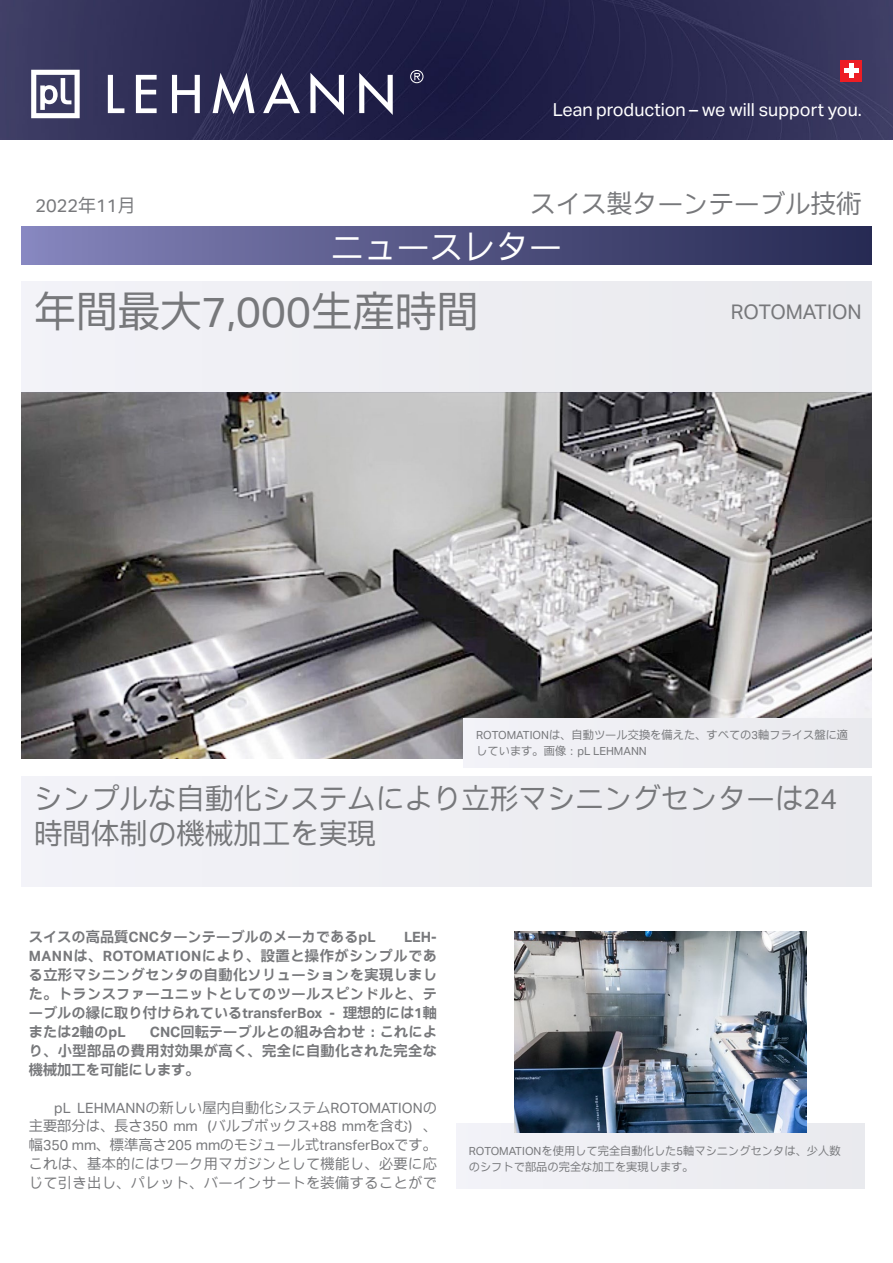
<style>
.page{position:relative;width:893px;height:1263px;background:#fff}
.page>*{position:absolute;margin:0;border:0;box-sizing:border-box;transform-origin:0 0}
.t1{font:42px "Aktiv Grotesk JP";color:#77787b}
.t2{font:33px "Aktiv Grotesk JP";color:#fff}
.t3{font:28.5px/34.5px "Aktiv Grotesk JP";color:#77787b}
.t4{font:25.5px "Aktiv Grotesk JP";color:#77787b}
.t5{font:20.25px "Aktiv Grotesk JP";color:#77787b}
.t6{font:18px "Aktiv Grotesk JP";color:#fff}
.t7{font:18px "Aktiv Grotesk JP";color:#77787b}
.Grundtext{font:700 14.25px/18.9px "Aktiv Grotesk JP";color:#77787b;text-align:justify}
.Grundtext-2{font:14.25px/18.9px "Aktiv Grotesk JP";letter-spacing:.025em;color:#77787b;text-align:justify}
.Legende{font:11.25px/15.8px "Aktiv Grotesk JP";color:#77787b}
</style>
<div class="page">
<img style="left:0;top:0;width:893px;height:139px">
<svg style="left:31px;top:70px;width:49px;height:48px"></svg>
<svg style="left:136px;top:75px;width:21px;height:38px"></svg>
<svg style="left:172px;top:75px;width:28px;height:38px"></svg>
<svg style="left:213px;top:73px;width:42px;height:41px"></svg>
<svg style="left:310px;top:73px;width:34px;height:42px"></svg>
<svg style="left:359px;top:73px;width:34px;height:42px"></svg>
<svg style="left:263px;top:73px;width:37px;height:40px"></svg>
<svg style="left:108px;top:75px;width:16px;height:38px"></svg>
<svg style="left:410px;top:70px;width:13px;height:13px"></svg>
<div style="left:840px;top:60px;width:22px;height:22px;background:#ed1d24"></div>
<hr style="left:844px;top:69px;width:14px;height:4px;background:#fff">
<hr style="left:849px;top:64px;width:4px;height:14px;background:#fff">
<div style="left:21px;top:226px;width:851px;height:39px;background:linear-gradient(to right,#8584bb,#242850)"></div>
<img style="left:21px;top:393px;width:851px;height:365px">
<div style="left:21px;top:282px;width:851px;height:111px;background:#eeeef2"></div>
<div style="left:21px;top:776px;width:851px;height:111px;background:#eeeef2"></div>
<div style="left:456px;top:1124px;width:408px;height:64px;background:#eeeef2"></div>
<img style="left:514px;top:932px;width:292px;height:200px">
<div style="left:463px;top:718px;width:409px;height:50px;background:#eeeef2"></div>
<p class="t6" style="left:553px;top:98px;width:311px">Lean production – we will support you.</p>
<p class="t7" style="left:35px;top:194px;width:101px">2022年11月</p>
<p class="t4" style="left:530px;top:186px;width:333px">スイス製ターンテーブル技術</p>
<p class="t2" style="left:331px;top:225px;width:232px">ニュースレター</p>
<p class="t1" style="left:34px;top:283px;width:446px">年間最大7,000生産時間</p>
<p class="t5" style="left:731px;top:298px;width:132px">ROTOMATION</p>
<p class="Legende" style="left:476px;top:727px;width:373px">ROTOMATIONは、自動ツール交換を備えた、すべての3軸フライス盤に適しています。画像：pL LEHMANN</p>
<p class="t3" style="left:34px;top:780px;width:805px">シンプルな自動化システムにより立形マシニングセンターは24時間体制の機械加工を実現</p>
<p class="Grundtext" style="left:29px;top:927px;width:349px">スイスの高品質CNCターンテーブルのメーカであるpL</p>
<p class="Grundtext" style="left:29px;top:927px;width:410px;text-indent:376px">LEH-MANNは、ROTOMATIONにより、設置と操作がシンプルである立形マシニングセンタの自動化ソリューションを実現しました。トランスファーユニットとしてのツールスピンドルと、テーブルの縁に取り付けられているtransferBox - 理想的には1軸または2軸のpL</p>
<p class="Grundtext" style="left:29px;top:1021px;width:410px;text-indent:121px">CNC回転テーブルとの組み合わせ：これにより、小型部品の費用対効果が高く、完全に自動化された完全な機械加工を可能にします。</p>
<p class="Grundtext-2" style="left:29px;top:1097px;width:410px;text-indent:26px">pL LEHMANNの新しい屋内自動化システムROTOMATIONの主要部分は、長さ350 mm（バルブボックス+88 mmを含む）、幅350 mm、標準高さ205 mmのモジュール式transferBoxです。これは、基本的にはワーク用マガジンとして機能し、必要に応じて引き出し、パレット、バーインサートを装備することがで</p>
<p class="Legende" style="left:469px;top:1143px;width:373px">ROTOMATIONを使用して完全自動化した5軸マシニングセンタは、少人数のシフトで部品の完全な加工を実現します。</p>
</div>
